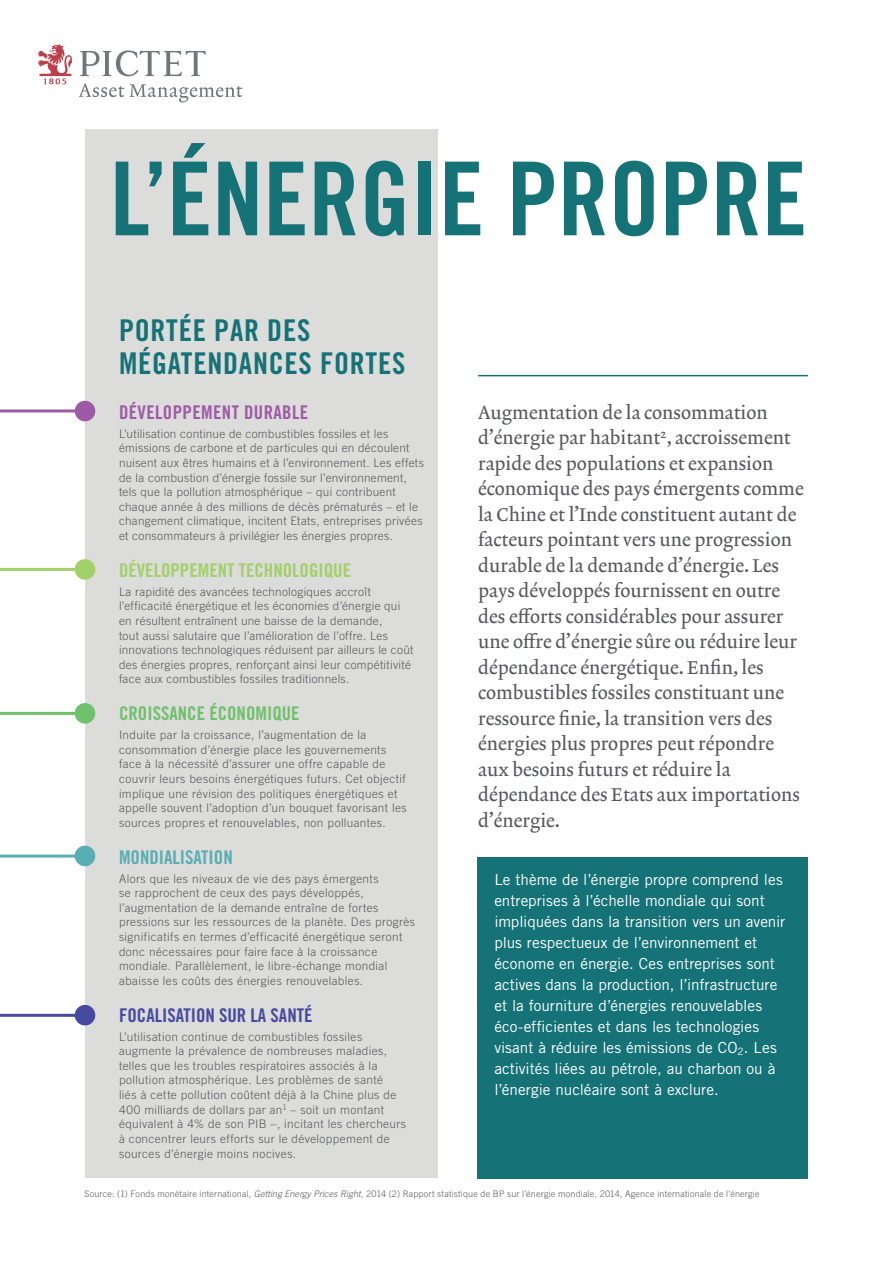
<style>
.page{position:relative;width:893px;height:1263px;background:#fff}
.page>*{position:absolute;margin:0;border:0;box-sizing:border-box;transform-origin:0 0}
.L0_Header_Big_Teal{font:102px "Trade Gothic Bold Cond Twenty";color:#157277}
.L2_Header_20pt{font:30px/33px "Trade Gothic Bold Cond Twenty";letter-spacing:.025em;color:#157277}
.Category_Title{font:18.9px "Trade Gothic Bold Cond Twenty";color:#a2d069}
.Category_Title-2{font:18.9px "Trade Gothic Bold Cond Twenty";color:#464a9f}
.Category_Title-3{font:18.9px "Trade Gothic Bold Cond Twenty";letter-spacing:.02em;color:#9e5ba5}
.Category_Title-4{font:18.9px "Trade Gothic Bold Cond Twenty";color:#70c16b}
.Category_Title-5{font:18.9px "Trade Gothic Bold Cond Twenty";color:#58aeb4}
.Section_intro_para{font:18.75px/25.5px "Lexicon No 2 Roman A";color:#57585a}
.Body_light_7_875pt_w{font:15.3px/21px "Trade Gothic LT Std";color:#fff}
.Body_light_7_875pt{font:300 11.85px/14.5px "Trade Gothic LT Std";letter-spacing:.03em;color:#57585a}
.Reference_footnote{font:300 9px "Trade Gothic LT Std";letter-spacing:.02em;color:#57585a}
.s1{font-style:italic}
</style>
<div class="page">
<svg style="left:80px;top:50px;width:126px;height:26px"></svg>
<svg style="left:79px;top:83px;width:45px;height:14px"></svg>
<svg style="left:130px;top:84px;width:112px;height:18px"></svg>
<svg style="left:37px;top:44px;width:35px;height:40px"></svg>
<div style="left:85px;top:130px;width:353px;height:1048px;background:#dcdcdb"></div>
<hr style="left:478px;top:375px;width:330px;height:1px;background:#157277">
<div style="left:477px;top:857px;width:331px;height:321px;background:#157277"></div>
<hr style="left:0;top:712px;width:80px;height:3px;background:#70c16b">
<hr style="left:0;top:854px;width:80px;height:3px;background:#58aeb4">
<hr style="left:0;top:1014px;width:80px;height:3px;background:#464a9f">
<hr style="left:0;top:568px;width:80px;height:3px;background:#a2d069">
<hr style="left:0;top:409px;width:80px;height:3px;background:#9e5ba5">
<div style="left:75px;top:559px;width:20px;height:21px;background:#a2d069;border-radius:50%"></div>
<div style="left:75px;top:401px;width:20px;height:20px;background:#9e5ba5;border-radius:50%"></div>
<div style="left:75px;top:703px;width:20px;height:21px;background:#70c16b;border-radius:50%"></div>
<div style="left:75px;top:846px;width:20px;height:20px;background:#58aeb4;border-radius:50%"></div>
<div style="left:75px;top:1005px;width:20px;height:20px;background:#464a9f;border-radius:50%"></div>
<p class="L0_Header_Big_Teal" style="left:110px;top:137px;width:698px">L’ÉNERGIE PROPRE</p>
<p class="L2_Header_20pt" style="left:119px;top:313px;width:288px">PORTÉE PAR DES<br>MÉGATENDANCES FORTES</p>
<p class="Category_Title-3" style="left:119px;top:401px;width:191px">DÉVELOPPEMENT DURABLE</p>
<p class="Body_light_7_875pt" style="left:119px;top:426px;width:306px">L’utilisation continue de combustibles fossiles et les émissions de carbone et de particules qui en découlent nuisent aux êtres humains et à l’environnement. Les effets de la combustion d’énergie fossile sur l’environnement, tels que la pollution atmosphérique – qui contribuent chaque année à des millions de décès prématurés – et le changement climatique, incitent Etats, entreprises privées et consommateurs à privilégier les énergies propres.</p>
<p class="Category_Title" style="left:119px;top:559px;width:233px">DÉVELOPPEMENT TECHNOLOGIQUE</p>
<p class="Body_light_7_875pt" style="left:119px;top:584px;width:296px">La rapidité des avancées technologiques accroît l’efficacité énergétique et les économies d’énergie qui en résultent entraînent une baisse de la demande,<br>tout aussi salutaire que l’amélioration de l’offre. Les innovations technologiques réduisent par ailleurs le coût des énergies propres, renforçant ainsi leur compétitivité face aux combustibles fossiles traditionnels.</p>
<p class="Category_Title-4" style="left:119px;top:702px;width:182px">CROISSANCE ÉCONOMIQUE</p>
<p class="Body_light_7_875pt" style="left:119px;top:727px;width:289px">Induite par la croissance, l’augmentation de la consommation d’énergie place les gouvernements face à la nécessité d’assurer une offre capable de couvrir leurs besoins énergétiques futurs. Cet objectif implique une révision des politiques énergétiques et appelle souvent l’adoption d’un bouquet favorisant les sources propres et renouvelables, non polluantes.</p>
<p class="Category_Title-5" style="left:119px;top:845px;width:115px">MONDIALISATION</p>
<p class="Body_light_7_875pt" style="left:119px;top:871px;width:298px">Alors que les niveaux de vie des pays émergents<br>se rapprochent de ceux des pays développés, l’augmentation de la demande entraîne de fortes pressions sur les ressources de la planète. Des progrès significatifs en termes d’efficacité énergétique seront donc nécessaires pour faire face à la croissance mondiale. Parallèlement, le libre-échange mondial abaisse les coûts des énergies renouvelables.</p>
<p class="Category_Title-2" style="left:119px;top:1003px;width:195px">FOCALISATION SUR LA SANTÉ</p>
<p class="Body_light_7_875pt" style="left:119px;top:1029px;width:289px">L’utilisation continue de combustibles fossiles augmente la prévalence de nombreuses maladies, telles que les troubles respiratoires associés à la pollution atmosphérique. Les problèmes de santé<br>liés à cette pollution coûtent déjà à la Chine plus de 400 milliards de dollars par an<sup>1</sup> – soit un montant équivalent à 4% de son PIB –, incitant les chercheurs à concentrer leurs efforts sur le développement de sources d’énergie moins nocives.</p>
<p class="Reference_footnote" style="left:84px;top:1189px;width:677px">Source: (1) Fonds monétaire international, <span class="s1">Getting Energy Prices Right</span>, 2014 (2) Rapport statistique de BP sur l’énergie mondiale, 2014, Agence internationale de l’énergie</p>
<p class="Section_intro_para" style="left:478px;top:400px;width:327px">Augmentation de la consommation d’énergie par habitant<sup>2</sup>, accroissement rapide des populations et expansion économique des pays émergents comme la Chine et l’Inde constituent autant de facteurs pointant vers une progression durable de la demande d’énergie. Les pays développés fournissent en outre des efforts considérables pour assurer une offre d’énergie sûre ou réduire leur dépendance énergétique. Enfin, les combustibles fossiles constituant une ressource finie, la transition vers des énergies plus propres peut répondre aux besoins futurs et réduire la dépendance des Etats aux importations d’énergie.</p>
<p class="Body_light_7_875pt_w" style="left:494px;top:869px;width:293px">Le thème de l’énergie propre comprend les entreprises à l’échelle mondiale qui sont impliquées dans la transition vers un avenir plus respectueux de l’environnement et économe en énergie. Ces entreprises sont actives dans la production, l’infrastructure et la fourniture d’énergies renouvelables éco-efficientes et dans les technologies visant à réduire les émissions de CO<sub>2</sub>. Les activités liées au pétrole, au charbon ou à l’énergie nucléaire sont à exclure.</p>
</div>
